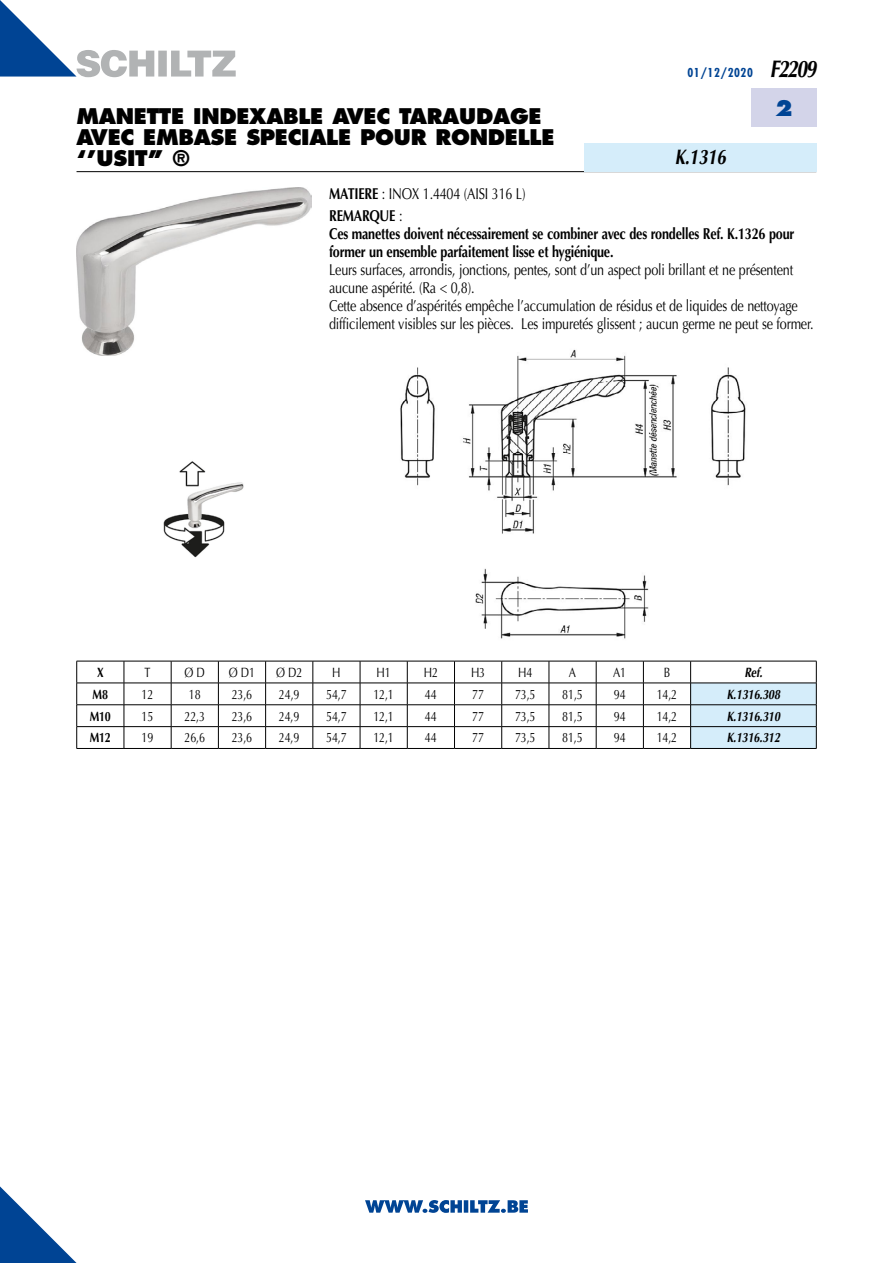
<style>
.page{position:relative;width:893px;height:1263px;background:#fff}
.page>*{position:absolute;margin:0;border:0;box-sizing:border-box;transform-origin:0 0}
.t1{font:800 21px/21px "Futura";letter-spacing:-.015em;color:#000}
.t2{font:italic 700 21px "Optima";color:#000;scale:.8 1}
.t3{font:800 21px "Futura";color:#004494}
.t4{font:15.75px/18px "Optima";letter-spacing:-.015em;color:#000;scale:.8 1}
.t5{font:700 15.75px/18px "Optima";letter-spacing:-.015em;color:#000;scale:.8 1}
.t6{font:13.5px "Optima";letter-spacing:-.015em;color:#000;scale:.8 1}
.t7{font:italic 700 13.5px "Optima";letter-spacing:-.015em;color:#000;scale:.8 1}
.t8{font:700 13.5px "Optima";letter-spacing:-.015em;color:#000;scale:.8 1}
.t9{font:700 condensed 12px "Futura";letter-spacing:.05em;color:#004494}
.s1{font-family:"Optima";font-style:italic;font-stretch:normal;font-size:24px;color:#000}
.s2{font-weight:700}
</style>
<div class="page">
<svg style="left:0;top:1186px;width:77px;height:77px"></svg>
<div style="left:751px;top:89px;width:65px;height:38px;background:#d3d4e9"></div>
<hr style="left:77px;top:171px;width:739px;height:1px;background:#000">
<svg style="left:0;top:0;width:236px;height:77px"></svg>
<svg style="left:365px;top:1200px;width:163px;height:13px"></svg>
<div style="left:584px;top:143px;width:232px;height:28px;background:#d5edfa"></div>
<img style="left:77px;top:187px;width:234px;height:169px">
<img style="left:163px;top:461px;width:81px;height:97px">
<img style="left:400px;top:349px;width:346px;height:290px">
<svg style="left:77px;top:662px;width:613px;height:86px"></svg>
<hr style="left:77px;top:661px;width:47px;height:1px;background:#000">
<hr style="left:124px;top:661px;width:47px;height:1px;background:#000">
<hr style="left:171px;top:661px;width:47px;height:1px;background:#000">
<hr style="left:218px;top:661px;width:48px;height:1px;background:#000">
<hr style="left:266px;top:661px;width:47px;height:1px;background:#000">
<hr style="left:313px;top:661px;width:47px;height:1px;background:#000">
<hr style="left:360px;top:661px;width:47px;height:1px;background:#000">
<hr style="left:407px;top:661px;width:47px;height:1px;background:#000">
<hr style="left:454px;top:661px;width:48px;height:1px;background:#000">
<hr style="left:502px;top:661px;width:47px;height:1px;background:#000">
<hr style="left:549px;top:661px;width:47px;height:1px;background:#000">
<hr style="left:596px;top:661px;width:47px;height:1px;background:#000">
<hr style="left:643px;top:661px;width:48px;height:1px;background:#000">
<hr style="left:77px;top:683px;width:47px;height:1px;background:#000">
<hr style="left:124px;top:683px;width:47px;height:1px;background:#000">
<hr style="left:171px;top:683px;width:47px;height:1px;background:#000">
<hr style="left:218px;top:683px;width:48px;height:1px;background:#000">
<hr style="left:266px;top:683px;width:47px;height:1px;background:#000">
<hr style="left:313px;top:683px;width:47px;height:1px;background:#000">
<hr style="left:360px;top:683px;width:47px;height:1px;background:#000">
<hr style="left:407px;top:683px;width:47px;height:1px;background:#000">
<hr style="left:454px;top:683px;width:48px;height:1px;background:#000">
<hr style="left:502px;top:683px;width:47px;height:1px;background:#000">
<hr style="left:549px;top:683px;width:47px;height:1px;background:#000">
<hr style="left:596px;top:683px;width:47px;height:1px;background:#000">
<hr style="left:643px;top:683px;width:48px;height:1px;background:#000">
<hr style="left:77px;top:704px;width:47px;height:1px;background:#000">
<hr style="left:124px;top:704px;width:47px;height:1px;background:#000">
<hr style="left:171px;top:704px;width:47px;height:1px;background:#000">
<hr style="left:218px;top:704px;width:48px;height:1px;background:#000">
<hr style="left:266px;top:704px;width:47px;height:1px;background:#000">
<hr style="left:313px;top:704px;width:47px;height:1px;background:#000">
<hr style="left:360px;top:704px;width:47px;height:1px;background:#000">
<hr style="left:407px;top:704px;width:47px;height:1px;background:#000">
<hr style="left:454px;top:704px;width:48px;height:1px;background:#000">
<hr style="left:502px;top:704px;width:47px;height:1px;background:#000">
<hr style="left:549px;top:704px;width:47px;height:1px;background:#000">
<hr style="left:596px;top:704px;width:47px;height:1px;background:#000">
<hr style="left:643px;top:704px;width:47px;height:1px;background:#000">
<hr style="left:77px;top:726px;width:47px;height:1px;background:#000">
<svg style="left:76px;top:661px;width:1px;height:87px"></svg>
<hr style="left:124px;top:726px;width:47px;height:1px;background:#000">
<svg style="left:124px;top:661px;width:1px;height:87px"></svg>
<hr style="left:171px;top:726px;width:47px;height:1px;background:#000">
<svg style="left:171px;top:661px;width:1px;height:87px"></svg>
<hr style="left:218px;top:726px;width:48px;height:1px;background:#000">
<svg style="left:218px;top:661px;width:1px;height:87px"></svg>
<hr style="left:266px;top:726px;width:47px;height:1px;background:#000">
<svg style="left:265px;top:661px;width:1px;height:87px"></svg>
<hr style="left:313px;top:726px;width:47px;height:1px;background:#000">
<svg style="left:313px;top:661px;width:1px;height:87px"></svg>
<hr style="left:360px;top:726px;width:47px;height:1px;background:#000">
<svg style="left:360px;top:661px;width:1px;height:87px"></svg>
<hr style="left:407px;top:726px;width:47px;height:1px;background:#000">
<hr style="left:454px;top:726px;width:48px;height:1px;background:#000">
<hr style="left:502px;top:726px;width:47px;height:1px;background:#000">
<hr style="left:549px;top:726px;width:47px;height:1px;background:#000">
<hr style="left:596px;top:726px;width:47px;height:1px;background:#000">
<hr style="left:643px;top:726px;width:47px;height:1px;background:#000">
<hr style="left:77px;top:748px;width:47px;height:1px;background:#000">
<hr style="left:124px;top:748px;width:47px;height:1px;background:#000">
<hr style="left:171px;top:748px;width:47px;height:1px;background:#000">
<hr style="left:218px;top:748px;width:48px;height:1px;background:#000">
<hr style="left:266px;top:748px;width:47px;height:1px;background:#000">
<hr style="left:313px;top:748px;width:47px;height:1px;background:#000">
<hr style="left:360px;top:748px;width:47px;height:1px;background:#000">
<hr style="left:407px;top:748px;width:47px;height:1px;background:#000">
<hr style="left:454px;top:748px;width:48px;height:1px;background:#000">
<hr style="left:502px;top:748px;width:47px;height:1px;background:#000">
<hr style="left:549px;top:748px;width:47px;height:1px;background:#000">
<hr style="left:596px;top:748px;width:47px;height:1px;background:#000">
<hr style="left:643px;top:748px;width:48px;height:1px;background:#000">
<svg style="left:407px;top:661px;width:1px;height:87px"></svg>
<svg style="left:454px;top:661px;width:1px;height:87px"></svg>
<svg style="left:501px;top:661px;width:1px;height:87px"></svg>
<svg style="left:549px;top:661px;width:1px;height:87px"></svg>
<svg style="left:596px;top:661px;width:1px;height:87px"></svg>
<svg style="left:643px;top:661px;width:1px;height:87px"></svg>
<svg style="left:690px;top:661px;width:127px;height:87px"></svg>
<hr style="left:691px;top:748px;width:125px;height:1px;background:#000">
<p class="t9" style="left:687px;top:65px;width:130px">01/12/2020 <span class="s1">F2209</span></p>
<h1 class="t3" style="left:775px;top:95px;width:19px">2</h1>
<h1 class="t1" style="left:77px;top:105px;width:479px">MANETTE INDEXABLE AVEC TARAUDAGE<br>AVEC EMBASE SPECIALE POUR RONDELLE ‘’USIT’’ ®</h1>
<p class="t4" style="left:329px;top:182px;width:247px;line-height:22.2px"><span class="s2">MATIERE</span> : INOX 1.4404 (AISI 316 L)<br><span class="s2">REMARQUE</span> :</p>
<p class="t5" style="left:329px;top:225px;width:583px">Ces manettes doivent nécessairement se combiner avec des rondelles Ref. K.1326 pour former un ensemble parfaitement lisse et hygiénique.</p>
<p class="t4" style="left:329px;top:261px;width:607px">Leurs surfaces, arrondis, jonctions, pentes, sont d’un aspect poli brillant et ne présentent aucune aspérité. (Ra &lt; 0,8).<br>Cette absence d’aspérités empêche l’accumulation de résidus et de liquides de nettoyage difficilement visibles sur les pièces. Les impuretés glissent ; aucun germe ne peut se former.</p>
<h1 class="t2" style="left:675px;top:145px;width:65px">K.1316</h1>
<p class="t8" style="left:97px;top:664px;width:10px">X</p>
<p class="t6" style="left:145px;top:664px;width:9px">T</p>
<p class="t6" style="left:185px;top:664px;width:27px">Ø D</p>
<p class="t6" style="left:229px;top:664px;width:34px">Ø D1</p>
<p class="t6" style="left:276px;top:664px;width:34px">Ø D2</p>
<p class="t6" style="left:332px;top:664px;width:12px">H</p>
<p class="t6" style="left:377px;top:664px;width:19px">H1</p>
<p class="t6" style="left:424px;top:664px;width:19px">H2</p>
<p class="t6" style="left:471px;top:664px;width:19px">H3</p>
<p class="t6" style="left:518px;top:664px;width:19px">H4</p>
<p class="t6" style="left:569px;top:664px;width:11px">A</p>
<p class="t6" style="left:613px;top:664px;width:18px">A1</p>
<p class="t6" style="left:664px;top:664px;width:10px">B</p>
<p class="t7" style="left:744px;top:664px;width:24px">Ref.</p>
<p class="t8" style="left:93px;top:686px;width:21px">M8</p>
<p class="t6" style="left:142px;top:686px;width:16px">12</p>
<p class="t6" style="left:189px;top:686px;width:16px">18</p>
<p class="t6" style="left:232px;top:686px;width:27px">23,6</p>
<p class="t6" style="left:279px;top:686px;width:27px">24,9</p>
<p class="t6" style="left:326px;top:686px;width:27px">54,7</p>
<p class="t6" style="left:373px;top:686px;width:27px">12,1</p>
<p class="t6" style="left:425px;top:686px;width:16px">44</p>
<p class="t6" style="left:472px;top:686px;width:16px">77</p>
<p class="t6" style="left:515px;top:686px;width:27px">73,5</p>
<p class="t6" style="left:562px;top:686px;width:27px">81,5</p>
<p class="t6" style="left:614px;top:686px;width:16px">94</p>
<p class="t6" style="left:657px;top:686px;width:27px">14,2</p>
<p class="t7" style="left:727px;top:686px;width:68px">K.1316.308</p>
<p class="t8" style="left:90px;top:708px;width:28px">M10</p>
<p class="t6" style="left:142px;top:708px;width:16px">15</p>
<p class="t6" style="left:185px;top:708px;width:27px">22,3</p>
<p class="t6" style="left:232px;top:708px;width:27px">23,6</p>
<p class="t6" style="left:279px;top:708px;width:27px">24,9</p>
<p class="t6" style="left:326px;top:708px;width:27px">54,7</p>
<p class="t6" style="left:373px;top:708px;width:27px">12,1</p>
<p class="t6" style="left:425px;top:708px;width:16px">44</p>
<p class="t6" style="left:472px;top:708px;width:16px">77</p>
<p class="t6" style="left:515px;top:708px;width:27px">73,5</p>
<p class="t6" style="left:562px;top:708px;width:27px">81,5</p>
<p class="t6" style="left:614px;top:708px;width:16px">94</p>
<p class="t6" style="left:657px;top:708px;width:27px">14,2</p>
<p class="t7" style="left:727px;top:708px;width:68px">K.1316.310</p>
<p class="t8" style="left:90px;top:730px;width:28px">M12</p>
<p class="t6" style="left:142px;top:730px;width:16px">19</p>
<p class="t6" style="left:184px;top:730px;width:27px">26,6</p>
<p class="t6" style="left:232px;top:730px;width:27px">23,6</p>
<p class="t6" style="left:279px;top:730px;width:27px">24,9</p>
<p class="t6" style="left:326px;top:730px;width:27px">54,7</p>
<p class="t6" style="left:373px;top:730px;width:27px">12,1</p>
<p class="t6" style="left:425px;top:730px;width:16px">44</p>
<p class="t6" style="left:472px;top:730px;width:16px">77</p>
<p class="t6" style="left:515px;top:730px;width:27px">73,5</p>
<p class="t6" style="left:562px;top:730px;width:27px">81,5</p>
<p class="t6" style="left:614px;top:730px;width:16px">94</p>
<p class="t6" style="left:657px;top:730px;width:27px">14,2</p>
<p class="t7" style="left:727px;top:730px;width:68px">K.1316.312</p>
</div>
